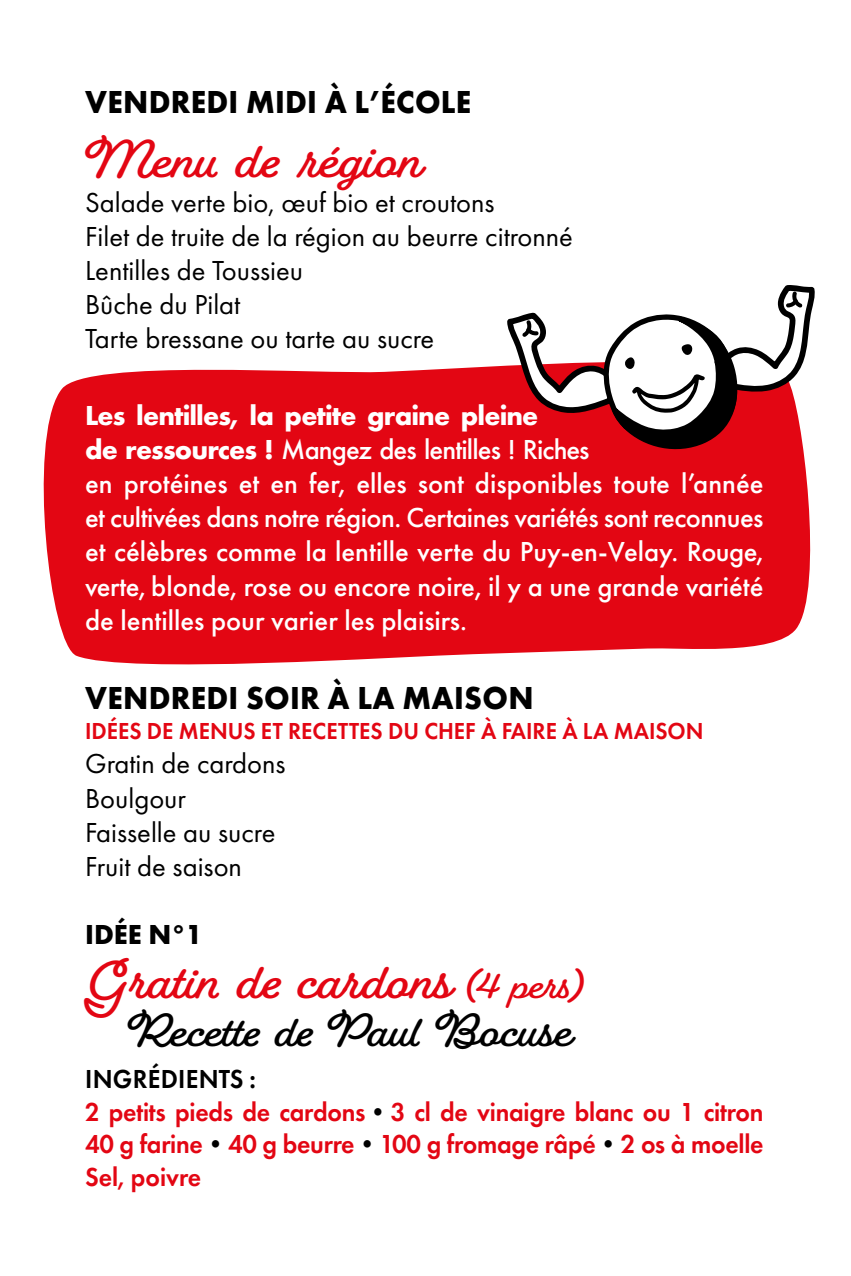
<style>
.page{position:relative;width:851px;height:1276px;background:#fff}
.page>*{position:absolute;margin:0;border:0;box-sizing:border-box;transform-origin:0 0}
.t1{font:700 48px "Fairwater Script";letter-spacing:-.02em;color:#e30613}
.t2{font:700 48px "Fairwater Script";color:#e30613}
.t3{font:700 42px "Fairwater Script";letter-spacing:-.02em;color:#000}
.t4{font:700 33px "Futura PT";letter-spacing:.01em;color:#000;scale:.95 1}
.t5{font:500 28.5px/34.2px "Futura PT";color:#fff}
.t6{font:28.5px/34.2px "Futura PT";color:#000}
.t7{font:700 28.5px "Futura PT";color:#000}
.t8{font:600 27px/32.4px "Futura PT";letter-spacing:-.01em;color:#e30613;scale:.95 1}
.t9{font:600 24px "Futura PT";color:#e30613;scale:.95 1}
.s1{font-weight:700}
.s2{font-size:36px}
.s3{color:#000}
</style>
<div class="page">
<svg style="left:43px;top:365px;width:768px;height:300px;background:#e41622"></svg>
<svg style="left:507px;top:285px;width:308px;height:170px"></svg>
<p class="t4" style="left:85px;top:80px;width:408px">VENDREDI MIDI À L’ÉCOLE</p>
<h1 class="t2" style="left:85px;top:133px;width:341px">Menu de région</h1>
<p class="t6" style="left:85px;top:185px;width:489px">Salade verte bio, œuf bio et croutons<br>Filet de truite de la région au beurre citronné<br>Lentilles de Toussieu<br>Bûche du Pilat<br>Tarte bressane ou tarte au sucre</p>
<p class="t5" style="left:85px;top:398px;width:680px"><span class="s1">Les lentilles, la petite graine pleine<br>de ressources !</span> Mangez des lentilles ! Riches<br>en protéines et en fer, elles sont disponibles toute l’année et cultivées dans notre région. Certaines variétés sont reconnues et célèbres comme la lentille verte du Puy-en-Velay. Rouge, verte, blonde, rose ou encore noire, il y a une grande variété de lentilles pour varier les plaisirs.</p>
<p class="t4" style="left:85px;top:677px;width:473px">VENDREDI SOIR À LA MAISON</p>
<p class="t9" style="left:85px;top:716px;width:652px">IDÉES DE MENUS ET RECETTES DU CHEF À FAIRE À LA MAISON</p>
<p class="t6" style="left:85px;top:746px;width:202px">Gratin de cardons<br>Boulgour<br>Faisselle au sucre<br>Fruit de saison</p>
<p class="t7" style="left:85px;top:916px;width:119px">IDÉE N°1</p>
<h1 class="t1" style="left:85px;top:953px;width:502px">Gratin de cardons <span class="s2">(4 pers)</span></h1>
<h2 class="t3" style="left:128px;top:1007px;width:446px">Recette de Paul Bocuse</h2>
<p class="t8" style="left:85px;top:1063px;width:715px"><span class="s3">INGRÉDIENTS :<br></span>2 petits pieds de cardons<span class="s3">•</span>3 cl de vinaigre blanc ou 1 citron 40 g farine<span class="s3">•</span>40 g beurre<span class="s3">•</span>100 g fromage râpé<span class="s3">•</span>2 os à moelle Sel, poivre</p>
</div>
